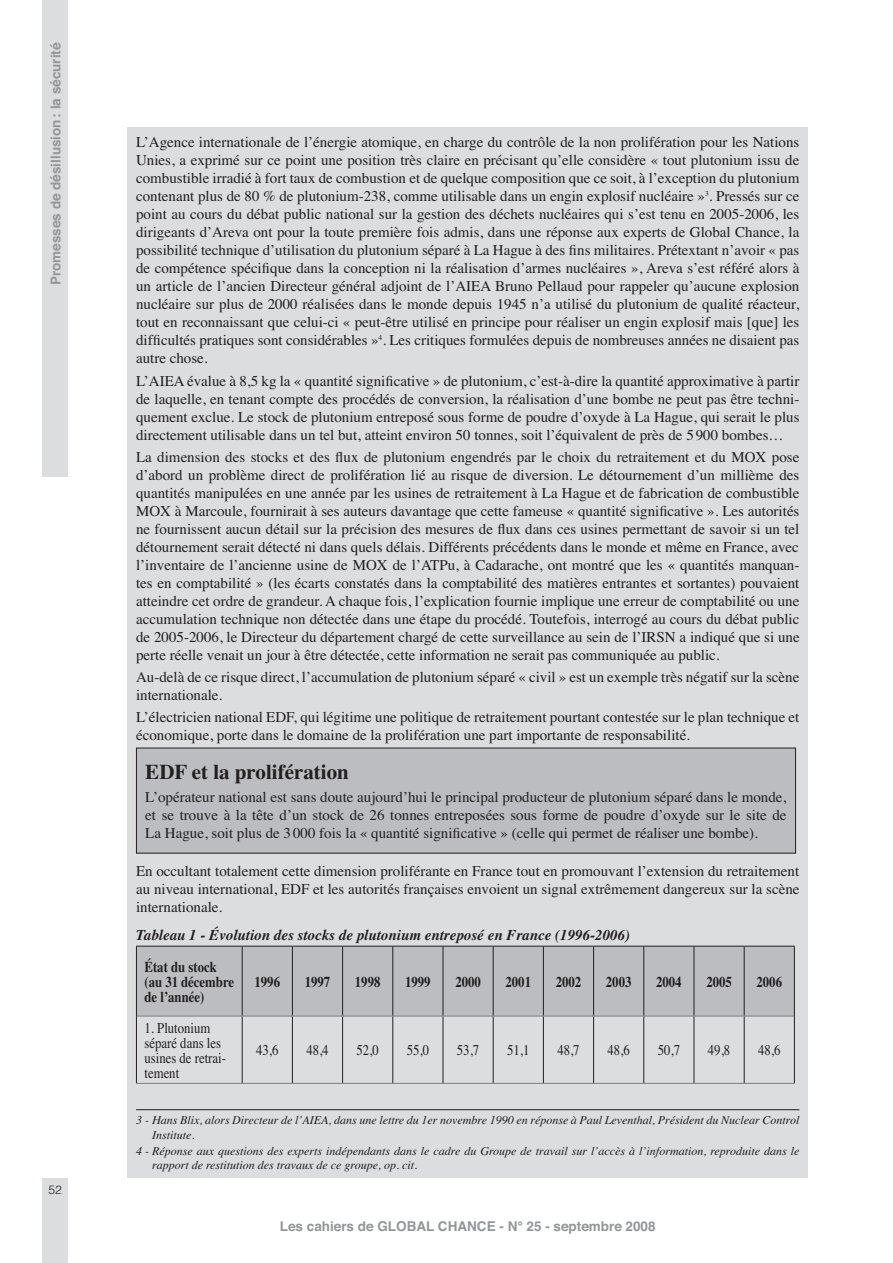
<style>
.page{position:relative;width:893px;height:1263px;background:#fff}
.page>*{position:absolute;margin:0;border:0;box-sizing:border-box;transform-origin:0 0}
.t1{font:700 21px "Times";color:#231f20}
.t2{font:15px/18px "Times";color:#231f20;text-align:justify}
.t3{font:15px/15px "Times";color:#231f20;scale:.85 1}
.t4{font:italic 700 15px/32px "Times";color:#231f20}
.t5{font:700 15px/15px "Times";color:#231f20;scale:.85 1}
.t6{font:700 13.5px "Helvetica";color:#939598}
.t7{font:italic 12px/14.4px "Times";color:#231f20}
.t8{font:300 12px "Helvetica";color:#231f20}
.s1{font-style:normal}
</style>
<div class="page">
<div style="left:43px;top:0;width:25px;height:476px;background:#dcddde"></div>
<div style="left:43px;top:1178px;width:25px;height:85px;background:#dcddde"></div>
<div style="left:128px;top:128px;width:680px;height:1050px;background:#dcddde"></div>
<div style="left:136px;top:748px;width:659px;height:105px;background:#bbbdc0"></div>
<div style="left:137px;top:947px;width:657px;height:69px;background:#bbbdc0"></div>
<hr style="left:136px;top:946px;width:106px;height:1px;background:#231f20">
<hr style="left:136px;top:946px;width:1px;height:70px;background:#231f20">
<hr style="left:242px;top:946px;width:50px;height:1px;background:#231f20">
<hr style="left:242px;top:946px;width:1px;height:70px;background:#231f20">
<hr style="left:292px;top:946px;width:51px;height:1px;background:#231f20">
<hr style="left:292px;top:946px;width:1px;height:70px;background:#231f20">
<hr style="left:343px;top:946px;width:50px;height:1px;background:#231f20">
<hr style="left:342px;top:946px;width:1px;height:70px;background:#231f20">
<hr style="left:393px;top:946px;width:50px;height:1px;background:#231f20">
<hr style="left:392px;top:946px;width:1px;height:70px;background:#231f20">
<hr style="left:443px;top:946px;width:50px;height:1px;background:#231f20">
<hr style="left:443px;top:946px;width:1px;height:70px;background:#231f20">
<hr style="left:493px;top:946px;width:50px;height:1px;background:#231f20">
<hr style="left:493px;top:946px;width:1px;height:70px;background:#231f20">
<hr style="left:543px;top:946px;width:51px;height:1px;background:#231f20">
<hr style="left:543px;top:946px;width:1px;height:70px;background:#231f20">
<hr style="left:594px;top:946px;width:50px;height:1px;background:#231f20">
<hr style="left:593px;top:946px;width:1px;height:70px;background:#231f20">
<hr style="left:644px;top:946px;width:50px;height:1px;background:#231f20">
<hr style="left:643px;top:946px;width:1px;height:70px;background:#231f20">
<hr style="left:694px;top:946px;width:50px;height:1px;background:#231f20">
<hr style="left:694px;top:946px;width:1px;height:70px;background:#231f20">
<hr style="left:744px;top:946px;width:51px;height:1px;background:#231f20">
<hr style="left:744px;top:946px;width:1px;height:70px;background:#231f20">
<hr style="left:794px;top:946px;width:1px;height:70px;background:#231f20">
<hr style="left:136px;top:1016px;width:1px;height:67px;background:#231f20">
<hr style="left:242px;top:1016px;width:1px;height:67px;background:#231f20">
<hr style="left:292px;top:1016px;width:1px;height:67px;background:#231f20">
<hr style="left:342px;top:1016px;width:1px;height:67px;background:#231f20">
<hr style="left:392px;top:1016px;width:1px;height:67px;background:#231f20">
<hr style="left:443px;top:1016px;width:1px;height:67px;background:#231f20">
<hr style="left:493px;top:1016px;width:1px;height:67px;background:#231f20">
<hr style="left:543px;top:1016px;width:1px;height:67px;background:#231f20">
<hr style="left:593px;top:1016px;width:1px;height:67px;background:#231f20">
<hr style="left:643px;top:1016px;width:1px;height:67px;background:#231f20">
<hr style="left:694px;top:1016px;width:1px;height:67px;background:#231f20">
<hr style="left:744px;top:1016px;width:1px;height:67px;background:#231f20">
<hr style="left:794px;top:1016px;width:1px;height:67px;background:#231f20">
<hr style="left:137px;top:1016px;width:657px;height:1px;background:#7c7d82">
<hr style="left:136px;top:1083px;width:659px;height:1px;background:#7c7d82">
<hr style="left:136px;top:1109px;width:663px;height:1px;background:#231f20">
<p class="t6" style="left:51px;top:285px;width:244px;rotate:-90deg">Promesses de désillusion : la sécurité</p>
<p class="t8" style="left:49px;top:1185px;width:15px">52</p>
<p class="t2" style="left:136px;top:135px;width:665px">L’Agence internationale de l’énergie atomique, en charge du contrôle de la non prolifération pour les Nations Unies, a exprimé sur ce point une position très claire en précisant qu’elle considère « tout plutonium issu de combustible irradié à fort taux de combustion et de quelque composition que ce soit, à l’exception du plutonium contenant plus de 80 % de plutonium-238, comme utilisable dans un engin explosif nucléaire »<sup>3</sup>. Pressés sur ce point au cours du débat public national sur la gestion des déchets nucléaires qui s’est tenu en 2005-2006, les dirigeants d’Areva ont pour la toute première fois admis, dans une réponse aux experts de Global Chance, la possibilité technique d’utilisation du plutonium séparé à La Hague à des fins militaires. Prétextant n’avoir « pas de compétence spécifique dans la conception ni la réalisation d’armes nucléaires », Areva s’est référé alors à un article de l’ancien Directeur général adjoint de l’AIEA Bruno Pellaud pour rappeler qu’aucune explosion nucléaire sur plus de 2000 réalisées dans le monde depuis 1945 n’a utilisé du plutonium de qualité réacteur, tout en reconnaissant que celui-ci « peut-être utilisé en principe pour réaliser un engin explosif mais [que] les difficultés pratiques sont considérables »<sup>4</sup>. Les critiques formulées depuis de nombreuses années ne disaient pas autre chose.</p>
<p class="t2" style="left:136px;top:373px;width:665px">L’AIEA évalue à 8,5 kg la « quantité significative » de plutonium, c’est-à-dire la quantité approximative à partir de laquelle, en tenant compte des procédés de conversion, la réalisation d’une bombe ne peut pas être techni&shy;quement exclue. Le stock de plutonium entreposé sous forme de poudre d’oxyde à La Hague, qui serait le plus directement utilisable dans un tel but, atteint environ 50 tonnes, soit l’équivalent de près de 5 900 bombes…</p>
<p class="t2" style="left:136px;top:449px;width:665px">La dimension des stocks et des flux de plutonium engendrés par le choix du retraitement et du MOX pose d’abord un problème direct de prolifération lié au risque de diversion. Le détournement d’un millième des quantités manipulées en une année par les usines de retraitement à La Hague et de fabrication de combustible MOX à Marcoule, fournirait à ses auteurs davantage que cette fameuse « quantité significative ». Les autorités ne fournissent aucun détail sur la précision des mesures de flux dans ces usines permettant de savoir si un tel détournement serait détecté ni dans quels délais. Différents précédents dans le monde et même en France, avec l’inventaire de l’ancienne usine de MOX de l’ATPu, à Cadarache, ont montré que les « quantités manquan&shy;tes en comptabilité » (les écarts constatés dans la comptabilité des matières entrantes et sortantes) pouvaient atteindre cet ordre de grandeur. A chaque fois, l’explication fournie implique une erreur de comptabilité ou une accumulation technique non détectée dans une étape du procédé. Toutefois, interrogé au cours du débat public de 2005-2006, le Directeur du département chargé de cette surveillance au sein de l’IRSN a indiqué que si une perte réelle venait un jour à être détectée, cette information ne serait pas communiquée au public.</p>
<p class="t2" style="left:136px;top:669px;width:665px">Au-delà de ce risque direct, l’accumulation de plutonium séparé « civil » est un exemple très négatif sur la scène internationale.</p>
<p class="t2" style="left:136px;top:710px;width:665px">L’électricien national EDF, qui légitime une politique de retraitement pourtant contestée sur le plan technique et économique, porte dans le domaine de la prolifération une part importante de responsabilité.</p>
<p class="t1" style="left:145px;top:765px;width:205px">EDF et la prolifération</p>
<p class="t2" style="left:145px;top:789px;width:643px">L’opérateur national est sans doute aujourd’hui le principal producteur de plutonium séparé dans le monde, et se trouve à la tête d’un stock de 26 tonnes entreposées sous forme de poudre d’oxyde sur le site de La Hague, soit plus de 3 000 fois la « quantité significative » (celle qui permet de réaliser une bombe).</p>
<p class="t2" style="left:136px;top:863px;width:665px">En occultant totalement cette dimension proliférante en France tout en promouvant l’extension du retraitement au niveau international, EDF et les autorités françaises envoient un signal extrêmement dangereux sur la scène internationale.</p>
<p class="t4" style="left:145px;top:920px;width:487px;text-indent:-8px">Tableau 1 - Évolution des stocks de plutonium entreposé en France (1996-2006)<br><span class="s1">État du stock</span></p>
<p class="t5" style="left:145px;top:975px;width:107px">(au 31 décembre de l’année)</p>
<p class="t5" style="left:255px;top:975px;width:31px">1996</p>
<p class="t5" style="left:305px;top:975px;width:31px">1997</p>
<p class="t5" style="left:355px;top:975px;width:31px">1998</p>
<p class="t5" style="left:405px;top:975px;width:31px">1999</p>
<p class="t5" style="left:455px;top:975px;width:31px">2000</p>
<p class="t5" style="left:506px;top:975px;width:31px">2001</p>
<p class="t5" style="left:556px;top:975px;width:31px">2002</p>
<p class="t5" style="left:606px;top:975px;width:31px">2003</p>
<p class="t5" style="left:656px;top:975px;width:31px">2004</p>
<p class="t5" style="left:706px;top:975px;width:31px">2005</p>
<p class="t5" style="left:756px;top:975px;width:31px">2006</p>
<p class="t3" style="left:145px;top:1022px;width:97px">1. Plutonium séparé dans les usines de retrai&shy;tement</p>
<p class="t3" style="left:256px;top:1044px;width:28px">43,6</p>
<p class="t3" style="left:306px;top:1044px;width:28px">48,4</p>
<p class="t3" style="left:357px;top:1044px;width:28px">52,0</p>
<p class="t3" style="left:407px;top:1044px;width:28px">55,0</p>
<p class="t3" style="left:457px;top:1044px;width:28px">53,7</p>
<p class="t3" style="left:507px;top:1044px;width:28px">51,1</p>
<p class="t3" style="left:557px;top:1044px;width:28px">48,7</p>
<p class="t3" style="left:607px;top:1044px;width:28px">48,6</p>
<p class="t3" style="left:658px;top:1044px;width:28px">50,7</p>
<p class="t3" style="left:708px;top:1044px;width:28px">49,8</p>
<p class="t3" style="left:758px;top:1044px;width:28px">48,6</p>
<p class="t7" style="left:152px;top:1114px;width:649px;text-indent:-16px">3 - Hans Blix, alors Directeur de l’AIEA, dans une lettre du 1er novembre 1990 en réponse à Paul Leventhal, Président du Nuclear Control<br>Institute.</p>
<p class="t7" style="left:152px;top:1145px;width:649px;text-indent:-16px">4 - Réponse aux questions des experts indépendants dans le cadre du Groupe de travail sur l’accès à l’information, reproduite dans le rapport de restitution des travaux de ce groupe, op. cit.</p>
<p class="t6" style="left:280px;top:1221px;width:377px">Les cahiers de GLOBAL CHANCE - N° 25 - septembre 2008</p>
</div>
